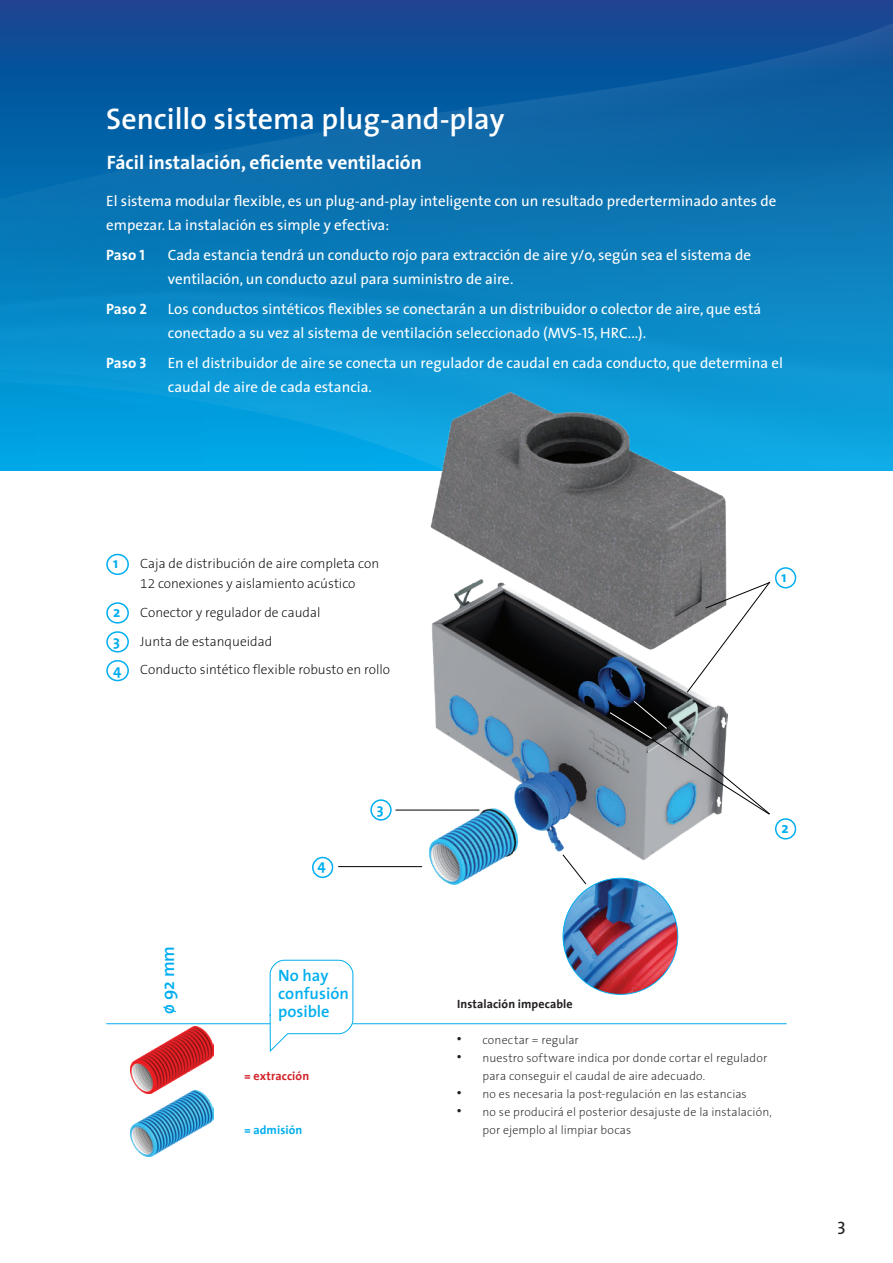
<style>
.page{position:relative;width:893px;height:1263px;background:#fff}
.page>*{position:absolute;margin:0;border:0;box-sizing:border-box;transform-origin:0 0}
.t1{font:600 30px "The Sans";color:#fff}
.t2{font:700 19.5px "The Sans";color:#fff}
.t3{font:600 18px "The Sans";color:#00aeef}
.t4{font:18px "The Sans Regular Caps";color:#231f20}
.t5{font:600 16.5px/18px "The Sans";color:#00aeef}
.t6{font:15px/24px "The Sans";color:#fff}
.t7{font:700 15px "The Sans";color:#fff}
.t8{font:700 15px/28.8px "The Sans";color:#00aeef;text-align:justify}
.t9{font:200 13.5px/28.5px "The Sans B2";color:#000}
.t10{font:200 12px/18px "The Sans B2";letter-spacing:.01em;color:#231f20}
.t11{font:700 12px "The Sans";letter-spacing:.01em;color:#231f20}
.t12{font:700 12px "The Sans";letter-spacing:.01em;color:#d1232a}
.t13{font:700 12px "The Sans";letter-spacing:.01em;color:#00aeef}
.s1{font-family:"The Sans Bold Caps";font-weight:400}
.s2{font-family:"The Sans Regular Caps"}
.s3{font-size:18px}
</style>
<div class="page">
<img style="left:0;top:0;width:893px;height:471px">
<img style="left:131px;top:1027px;width:83px;height:63px">
<hr style="left:106px;top:1023px;width:681px;height:1px;background:#00aeef">
<img style="left:131px;top:1090px;width:83px;height:67px">
<svg style="left:269px;top:856px;width:84px;height:196px"></svg>
<div style="left:106px;top:554px;width:23px;height:21px;border:2px solid #00aeef;border-radius:50%"></div>
<div style="left:106px;top:602px;width:23px;height:22px;border:2px solid #00aeef;border-radius:50%"></div>
<div style="left:106px;top:631px;width:23px;height:21px;border:2px solid #00aeef;border-radius:50%"></div>
<div style="left:106px;top:660px;width:23px;height:21px;border:2px solid #00aeef;border-radius:50%"></div>
<img style="left:421px;top:392px;width:306px;height:493px">
<svg style="left:687px;top:581px;width:83px;height:112px"></svg>
<hr style="left:395px;top:810px;width:84px;height:1px;background:#000">
<hr style="left:338px;top:866px;width:84px;height:1px;background:#000">
<svg style="left:610px;top:701px;width:160px;height:114px"></svg>
<div style="left:775px;top:567px;width:21px;height:21px;border:2px solid #00aeef;border-radius:50%"></div>
<div style="left:775px;top:818px;width:21px;height:21px;border:2px solid #00aeef;border-radius:50%"></div>
<div style="left:370px;top:799px;width:22px;height:22px;border:2px solid #00aeef;border-radius:50%"></div>
<div style="left:312px;top:857px;width:21px;height:21px;border:2px solid #00aeef;border-radius:50%"></div>
<img style="left:563px;top:878px;width:115px;height:116px">
<svg style="left:562px;top:854px;width:24px;height:31px"></svg>
<h1 class="t1" style="left:106px;top:94px;width:400px">Sencillo sistema plug-and-play</h1>
<h2 class="t2" style="left:107px;top:146px;width:316px">Fácil instalación, eficiente ventilación</h2>
<p class="t6" style="left:106px;top:189px;width:672px">El sistema modular flexible, es un plug-and-play inteligente con un resultado prederterminado antes de empezar. La instalación es simple y efectiva:</p>
<p class="t7" style="left:106px;top:243px;width:40px">Paso <span class="s1">1</span></p>
<p class="t6" style="left:168px;top:243px;width:585px">Cada estancia tendrá un conducto rojo para extracción de aire y/o, según sea el sistema de ventilación, un conducto azul para suministro de aire.</p>
<p class="t7" style="left:106px;top:297px;width:42px">Paso <span class="s1">2</span></p>
<p class="t6" style="left:168px;top:297px;width:595px">Los conductos sintéticos flexibles se conectarán a un distribuidor o colector de aire, que está conectado a su vez al sistema de ventilación seleccionado (MVS-<span class="s2">15</span>, HRC...).</p>
<p class="t7" style="left:106px;top:351px;width:42px">Paso <span class="s1">3</span></p>
<p class="t6" style="left:168px;top:351px;width:617px">En el distribuidor de aire se conecta un regulador de caudal en cada conducto, que determina el caudal de aire de cada estancia.</p>
<p class="t8" style="left:113px;top:549px;width:7px">1</p>
<p class="t8" style="left:113px;top:597px;width:10px">2<br>3<br>4</p>
<p class="t9" style="left:140px;top:555px;width:240px;line-height:19.5px">Caja de distribución de aire completa con<br>12 conexiones y aislamiento acústico</p>
<p class="t9" style="left:140px;top:599px;width:251px">Conector y regulador de caudal<br>Junta de estanqueidad<br>Conducto sintético flexible robusto en rollo</p>
<p class="t3" style="left:153px;top:1014px;width:70px;rotate:-90deg">ø 92 mm</p>
<p class="t8" style="left:318px;top:850px;width:10px">4</p>
<p class="t8" style="left:377px;top:794px;width:8px">3</p>
<p class="t5" style="left:278px;top:966px;width:72px">No hay confusión</p>
<p class="t5" style="left:278px;top:1002px;width:53px">posible</p>
<p class="t12" style="left:244px;top:1066px;width:67px">= extracción</p>
<p class="t13" style="left:244px;top:1120px;width:60px">= admisión</p>
<p class="t8" style="left:781px;top:562px;width:7px">1</p>
<p class="t8" style="left:781px;top:813px;width:9px">2</p>
<p class="t11" style="left:457px;top:994px;width:117px">Instalación impecable</p>
<p class="t10" style="left:455px;top:1031px;width:125px"><span class="s3">•</span> conectar = regular</p>
<p class="t10" style="left:482px;top:1049px;width:286px;text-indent:-27px"><span class="s3">•</span> nuestro software indica por donde cortar el regulador para conseguir el caudal de aire adecuado.</p>
<p class="t10" style="left:455px;top:1085px;width:293px"><span class="s3">•</span> no es necesaria la post-regulación en las estancias</p>
<p class="t10" style="left:482px;top:1103px;width:291px;text-indent:-27px"><span class="s3">•</span> no se producirá el posterior desajuste de la instalación, por ejemplo al limpiar bocas</p>
<p class="t4" style="left:837px;top:1218px;width:10px">3</p>
</div>
